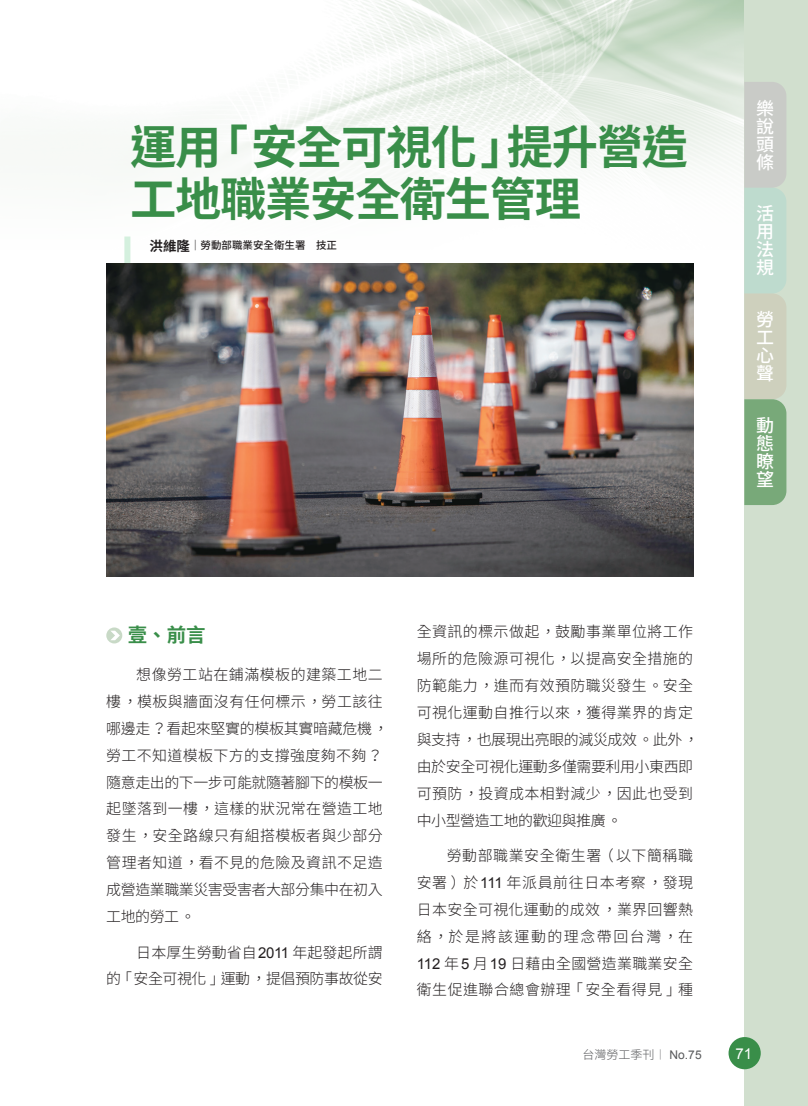
<style>
.page{position:relative;width:808px;height:1106px;background:#fff}
.page>*{position:absolute;margin:0;border:0;box-sizing:border-box;transform-origin:0 0}
.刊頭{font:700 46.35px/52.3px "Noto Sans CJ Ktc";letter-spacing:-.03em;color:#398e49}
.壹{font:700 19.5px "Noto Sans CJ Ktc";color:#398e49}
.t1{font:500 18px/18px "Noto Sans CJ Ktc";color:#fff;text-align:justify}
.N內文{font:300 15px/26.8px "Noto Sans CJ Ktc";letter-spacing:.03em;color:#231f20}
.N內文-2{font:300 15px/26.8px "Noto Sans CJ Ktc";letter-spacing:-.01em;color:#231f20;text-align:right}
.t2{font:15px "Arial";color:#fff}
.t3{font:300 12px "Noto Sans CJ Ktc";color:#57585a}
.作者{font:500 10.5px "Noto Sans CJ Ktc";color:#231f20}
.s1{font-weight:700;font-size:13.5px}
.s2{font-weight:700}
.s3{font-family:"Arial";font-weight:400}
.s4{font-family:"Adobe Ming Std"}
</style>
<div class="page">
<img style="left:130px;top:0;width:614px;height:300px">
<div style="left:744px;top:0;width:64px;height:1106px;background:#d1dfce"></div>
<div style="left:728px;top:1037px;width:33px;height:32px;background:#398e49;border-radius:50%"></div>
<svg style="left:744px;top:82px;width:42px;height:423px"></svg>
<svg style="left:106px;top:627px;width:16px;height:16px"></svg>
<svg style="left:110px;top:630px;width:10px;height:10px"></svg>
<div style="left:124px;top:236px;width:6px;height:81px;background:#d4f0de"></div>
<img style="left:106px;top:263px;width:587px;height:314px">
<p class="刊頭" style="left:130px;top:122px;width:559px">運用「安全可視化」提升營造工地職業安全衛生管理</p>
<p class="作者" style="left:150px;top:240px;width:189px"><span class="s1">洪維隆</span><span class="s2">｜</span>勞動部職業安全衛生署　技正</p>
<p class="壹" style="left:128px;top:624px;width:79px">壹、前言</p>
<p class="N內文" style="left:106px;top:661px;width:284px;text-indent:30px">想像勞工站在鋪滿模板的建築工地二樓，模板與牆面沒有任何標示，勞工該往哪邊走？看起來堅實的模板其實暗藏危機，勞工不知道模板下方的支撐強度夠不夠？隨意走出的下一步可能就隨著腳下的模板一起墜落到一樓，這樣的狀況常在營造工地發生，安全路線只有組搭模板者與少部分管理者知道，看不見的危險及資訊不足造成營造業職業災害受害者大部分集中在初入工地的勞工。</p>
<p class="N內文-2" style="left:106px;top:939px;width:278px">日本厚生勞動省自<span class="s3">2011</span> 年起發起所謂<br>的「安全可視化」運動，提倡預防事故從安</p>
<p class="N內文" style="left:417px;top:618px;width:284px">全資訊的標示做起，鼓勵事業單位將工作場所的危險源可視化，以提高安全措施的防範能力，進而有效預防職災發生。安全可視化運動自推行以來，獲得業界的肯定與支持，也展現出亮眼的減災成效。此外，由於安全可視化運動多僅需要利用小東西即可預防，投資成本相對減少，因此也受到中小型營造工地的歡迎與推廣。</p>
<p class="N內文" style="left:417px;top:842px;width:278px;text-align:justify;text-indent:30px">勞動部職業安全衛生署（以下簡稱職安署）於<span class="s3">111</span> 年派員前往日本考察，發現日本安全可視化運動的成效，業界回響熱絡，於是將該運動的理念帶回台灣，在<span class="s3">112</span> 年<span class="s3">5</span> 月<span class="s3">19</span> 日藉由全國營造業職業安全衛生促進聯合總會辦理「安全看得見」種</p>
<p class="t1" style="left:756px;top:99px;width:19px">樂說頭條</p>
<p class="t1" style="left:756px;top:205px;width:19px">活用法規</p>
<p class="t1" style="left:756px;top:311px;width:19px">勞工心聲</p>
<p class="t1" style="left:756px;top:417px;width:19px">動態瞭望</p>
<p class="t3" style="left:583px;top:1047px;width:121px">台灣勞工季刊<span class="s4">｜</span> <span class="s3">No.75</span></p>
<p class="t2" style="left:735px;top:1043px;width:18px">71</p>
</div>
